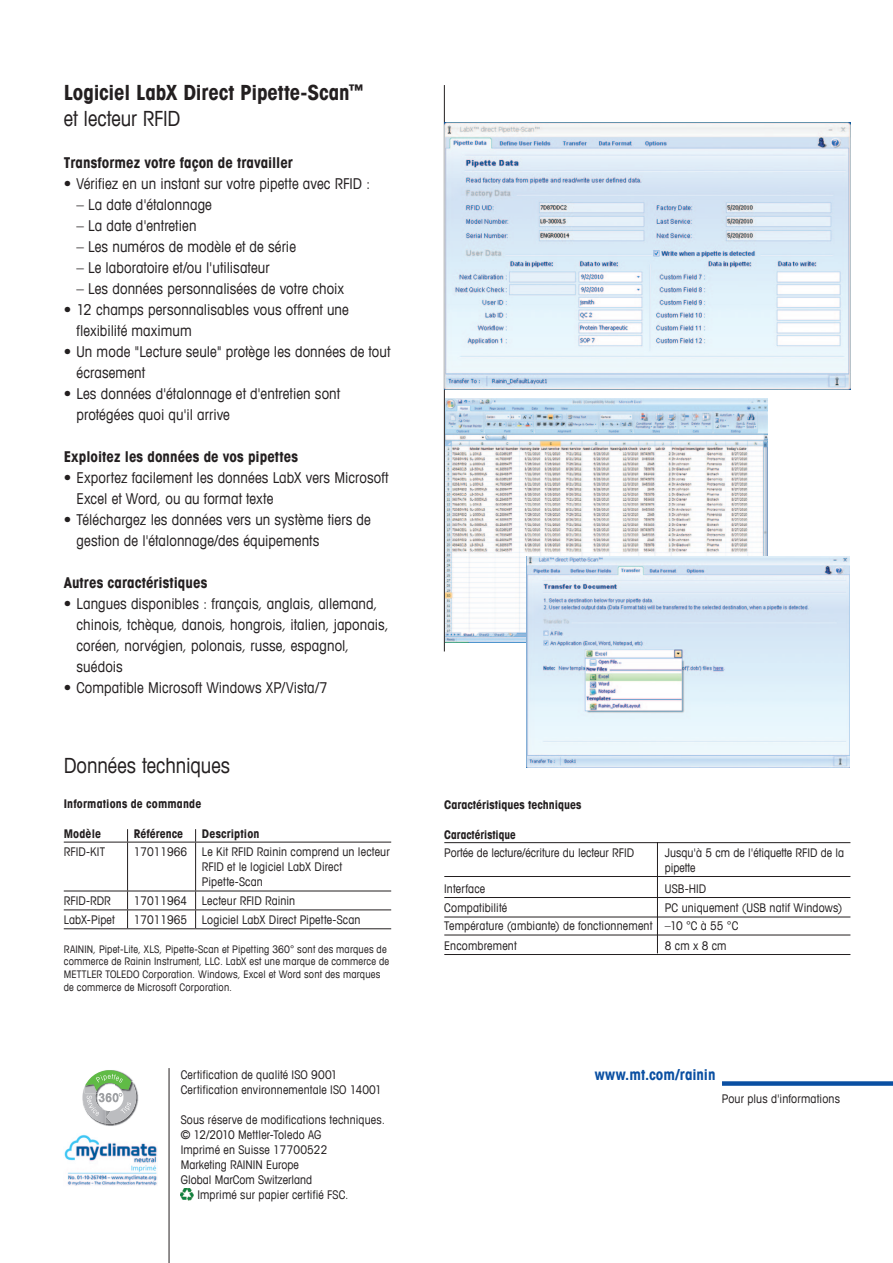
<style>
.page{position:relative;width:893px;height:1263px;background:#fff}
.page>*{position:absolute;margin:0;border:0;box-sizing:border-box;transform-origin:0 0}
.t1{font:700 condensed 21px/25.5px "Avant Garde Com";letter-spacing:-.005em;color:#231f20}
.t2{font:condensed 21px "Avant Garde Com";color:#231f20}
.t3{font:condensed 15px/21px "Avant Garde Com";letter-spacing:.005em;color:#231f20}
.t4{font:700 condensed 15px "Avant Garde Com";letter-spacing:.005em;color:#231f20}
.t5{font:700 condensed 15px "Avant Garde Com";color:#0a4fa2}
.t6{font:condensed 12px/15px "Avant Garde Com";letter-spacing:.01em;color:#231f20}
.t7{font:700 condensed 12px "Avant Garde Com";color:#231f20}
.t8{font:700 condensed 12px "Avant Garde Com";color:#231f20;scale:.95 1}
.t9{font:condensed 10.5px/12.6px "Avant Garde Com";letter-spacing:.02em;color:#231f20}
.s1{font-weight:400}
</style>
<div class="page">
<div style="left:722px;top:1081px;width:171px;height:5px;background:#0a4fa2"></div>
<hr style="left:169px;top:1068px;width:1px;height:195px;background:#231f20">
<hr style="left:444px;top:85px;width:1px;height:566px;background:#231f20">
<img style="left:445px;top:399px;width:323px;height:244px">
<img style="left:526px;top:556px;width:324px;height:211px">
<img style="left:445px;top:123px;width:405px;height:266px">
<svg style="left:127px;top:829px;width:1px;height:13px"></svg>
<svg style="left:195px;top:829px;width:1px;height:13px"></svg>
<hr style="left:64px;top:842px;width:64px;height:1px;background:#231f20">
<hr style="left:128px;top:842px;width:68px;height:1px;background:#231f20">
<hr style="left:127px;top:842px;width:1px;height:49px;background:#231f20">
<hr style="left:196px;top:842px;width:195px;height:1px;background:#231f20">
<hr style="left:195px;top:842px;width:1px;height:49px;background:#231f20">
<hr style="left:64px;top:891px;width:64px;height:1px;background:#231f20">
<hr style="left:128px;top:891px;width:68px;height:1px;background:#231f20">
<hr style="left:196px;top:891px;width:195px;height:1px;background:#231f20">
<hr style="left:64px;top:909px;width:64px;height:1px;background:#231f20">
<hr style="left:128px;top:909px;width:68px;height:1px;background:#231f20">
<svg style="left:127px;top:891px;width:1px;height:37px"></svg>
<hr style="left:196px;top:909px;width:195px;height:1px;background:#231f20">
<svg style="left:195px;top:891px;width:1px;height:37px"></svg>
<hr style="left:64px;top:928px;width:64px;height:1px;background:#231f20">
<hr style="left:128px;top:928px;width:68px;height:1px;background:#231f20">
<hr style="left:196px;top:928px;width:195px;height:1px;background:#231f20">
<hr style="left:444px;top:842px;width:406px;height:1px;background:#231f20">
<hr style="left:444px;top:876px;width:406px;height:1px;background:#231f20">
<hr style="left:444px;top:897px;width:406px;height:1px;background:#231f20">
<hr style="left:444px;top:917px;width:406px;height:1px;background:#231f20">
<hr style="left:444px;top:935px;width:406px;height:1px;background:#231f20">
<hr style="left:444px;top:954px;width:406px;height:1px;background:#231f20">
<hr style="left:657px;top:842px;width:1px;height:111px;background:#231f20">
<svg style="left:181px;top:1189px;width:12px;height:11px"></svg>
<img style="left:98px;top:1123px;width:8px;height:3px">
<img style="left:114px;top:1095px;width:25px;height:31px">
<img style="left:106px;top:1123px;width:8px;height:3px">
<svg style="left:82px;top:1070px;width:56px;height:53px"></svg>
<img style="left:64px;top:1134px;width:93px;height:52px">
<h1 class="t1" style="left:64px;top:79px;width:301px">Logiciel LabX Direct Pipette-Scan<sup>™ </sup><span class="s1">et lecteur RFID</span></h1>
<p class="t4" style="left:64px;top:153px;width:231px">Transformez votre façon de travailler</p>
<p class="t3" style="left:64px;top:173px;width:308px">• Vérifiez en un instant sur votre pipette avec RFID :</p>
<p class="t3" style="left:77px;top:194px;width:137px">– La date d'étalonnage</p>
<p class="t3" style="left:77px;top:215px;width:121px">– La date d'entretien</p>
<p class="t3" style="left:77px;top:236px;width:221px">– Les numéros de modèle et de série</p>
<p class="t3" style="left:77px;top:257px;width:195px">– Le laboratoire et/ou l'utilisateur</p>
<p class="t3" style="left:77px;top:278px;width:269px">– Les données personnalisées de votre choix</p>
<p class="t3" style="left:77px;top:299px;width:274px;text-indent:-13px">• 12 champs personnalisables vous offrent une flexibilité maximum</p>
<p class="t3" style="left:77px;top:341px;width:315px;text-indent:-13px">• Un mode "Lecture seule" protège les données de tout écrasement</p>
<p class="t3" style="left:77px;top:383px;width:265px;text-indent:-13px">• Les données d'étalonnage et d'entretien sont protégées quoi qu'il arrive</p>
<p class="t4" style="left:64px;top:447px;width:236px">Exploitez les données de vos pipettes</p>
<p class="t3" style="left:77px;top:467px;width:314px;text-indent:-13px">• Exportez facilement les données LabX vers Microsoft<br>Excel et Word, ou au format texte</p>
<p class="t3" style="left:77px;top:509px;width:296px;text-indent:-13px">• Téléchargez les données vers un système tiers de gestion de l'étalonnage/des équipements</p>
<p class="t4" style="left:64px;top:573px;width:145px">Autres caractéristiques</p>
<p class="t3" style="left:77px;top:593px;width:314px;text-indent:-13px">• Langues disponibles : français, anglais, allemand, chinois, tchèque, danois, hongrois, italien, japonais, coréen, norvégien, polonais, russe, espagnol, suédois</p>
<p class="t3" style="left:64px;top:677px;width:266px">• Compatible Microsoft Windows XP/Vista/7</p>
<h1 class="t2" style="left:64px;top:752px;width:168px">Données techniques</h1>
<p class="t7" style="left:64px;top:796px;width:139px">Informations de commande</p>
<p class="t7" style="left:64px;top:826px;width:39px">Modèle</p>
<p class="t7" style="left:134px;top:826px;width:51px">Référence</p>
<p class="t7" style="left:202px;top:826px;width:59px">Description</p>
<p class="t6" style="left:64px;top:844px;width:43px">RFID-KIT</p>
<p class="t6" style="left:202px;top:844px;width:189px;text-indent:-68px">17011966 Le Kit RFID Rainin comprend un lecteur<br>RFID et le logiciel LabX Direct<br>Pipette-Scan</p>
<p class="t6" style="left:64px;top:893px;width:49px">RFID-RDR</p>
<p class="t6" style="left:134px;top:893px;width:163px">17011964 Lecteur RFID Rainin</p>
<p class="t6" style="left:64px;top:911px;width:53px">LabX-Pipet</p>
<p class="t6" style="left:134px;top:911px;width:228px">17011965 Logiciel LabX Direct Pipette-Scan</p>
<p class="t9" style="left:64px;top:942px;width:327px">RAININ, Pipet-Lite, XLS, Pipette-Scan et Pipetting 360° sont des marques de commerce de Rainin Instrument, LLC. LabX est une marque de commerce de METTLER TOLEDO Corporation. Windows, Excel et Word sont des marques de commerce de Microsoft Corporation.</p>
<p class="t6" style="left:181px;top:1066px;width:203px">Certification de qualité ISO 9001<br>Certification environnementale ISO 14001</p>
<p class="t6" style="left:181px;top:1111px;width:206px">Sous réserve de modifications techniques.</p>
<p class="t6" style="left:181px;top:1126px;width:142px">© 12/2010 Mettler-Toledo AG</p>
<p class="t6" style="left:181px;top:1141px;width:148px">Imprimé en Suisse 17700522</p>
<p class="t6" style="left:181px;top:1156px;width:119px">Marketing RAININ Europe</p>
<p class="t6" style="left:181px;top:1171px;width:133px">Global MarCom Switzerland</p>
<p class="t6" style="left:197px;top:1186px;width:153px">Imprimé sur papier certifié FSC.</p>
<p class="t7" style="left:444px;top:797px;width:139px">Caractéristiques techniques</p>
<p class="t8" style="left:444px;top:827px;width:77px">Caractéristique</p>
<p class="t6" style="left:444px;top:845px;width:191px">Portée de lecture/écriture du lecteur RFID</p>
<p class="t6" style="left:665px;top:845px;width:181px">Jusqu'à 5 cm de l'étiquette RFID de la pipette</p>
<p class="t6" style="left:444px;top:881px;width:43px">Interface</p>
<p class="t6" style="left:665px;top:881px;width:43px">USB-HID</p>
<p class="t6" style="left:444px;top:900px;width:64px">Compatibilité</p>
<p class="t6" style="left:444px;top:899px;width:400px;line-height:18px;text-indent:220px">PC uniquement (USB natif Windows)<br>Température (ambiante) de fonctionnement –10 °C à 55 °C</p>
<p class="t6" style="left:444px;top:938px;width:74px">Encombrement</p>
<p class="t6" style="left:665px;top:938px;width:63px">8 cm x 8 cm</p>
<p class="t5" style="left:595px;top:1065px;width:122px">www.mt.com/rainin</p>
<p class="t6" style="left:722px;top:1091px;width:120px">Pour plus d'informations</p>
</div>
